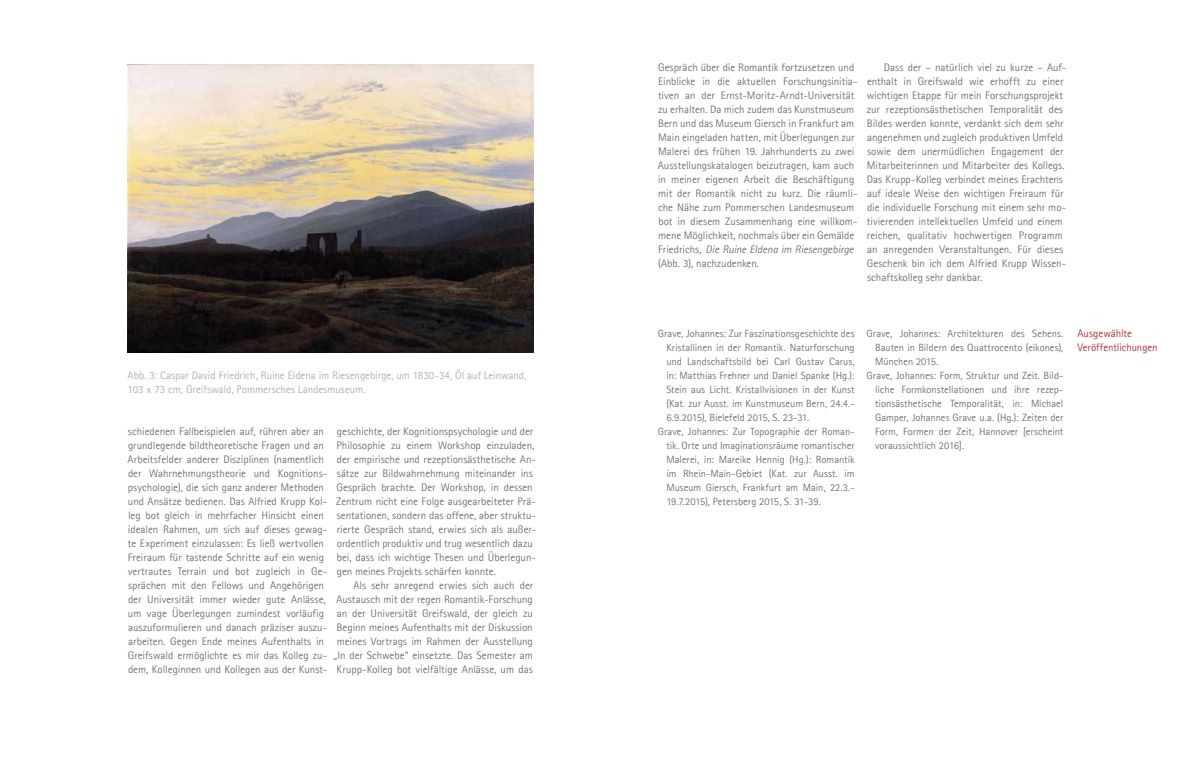
<style>
.page{position:relative;width:1191px;height:766px;background:#fff}
.page>*{position:absolute;margin:0;border:0;box-sizing:border-box;transform-origin:0 0}
.t1{font:11px/14px "Agfa Rotis Sans Serif";letter-spacing:-.005em;color:#767779}
.t2{font:11px/14px "Agfa Rotis Sans Serif";letter-spacing:-.005em;color:#b1b3b4}
.t3{font:11px/14px "Agfa Rotis Sans Serif";letter-spacing:-.005em;color:#bc3736}
.t4{font:10.5px "Agfa Rotis Sans Serif";letter-spacing:-.005em;color:#767779}
.s1{font-style:italic}
</style>
<div class="page">
<img style="left:128px;top:64px;width:405px;height:288px">
<p class="t2" style="left:128px;top:368px;width:400px">Abb. 3: Caspar David Friedrich, Ruine Eldena im Riesengebirge, um 1830-34, Öl auf Leinwand,<br>103 x 73 cm, Greifswald, Pommersches Landesmuseum.</p>
<p class="t1" style="left:128px;top:424px;width:201px">schiedenen Fallbeispielen auf, rühren aber an grundlegende bildtheoretische Fragen und an Arbeitsfelder anderer Disziplinen (namentlich der Wahrnehmungstheorie und Kognitions&shy;psychologie), die sich ganz anderer Methoden und Ansätze bedienen. Das Alfried Krupp Kol&shy;leg bot gleich in mehrfacher Hinsicht einen idealen Rahmen, um sich auf dieses gewag&shy;te Experiment einzulassen: Es ließ wertvollen Freiraum für tastende Schritte auf ein wenig vertrautes Terrain und bot zugleich in Ge&shy;sprächen mit den Fellows und Angehörigen der Universität immer wieder gute Anlässe, um vage Überlegungen zumindest vorläufig auszuformulieren und danach präziser auszu&shy;arbeiten. Gegen Ende meines Aufenthalts in Greifswald ermöglichte es mir das Kolleg zu&shy;dem, Kolleginnen und Kollegen aus der Kunst-</p>
<p class="t1" style="left:336px;top:424px;width:201px">geschichte, der Kognitionspsychologie und der Philosophie zu einem Workshop einzuladen, der empirische und rezeptionsästhetische An&shy;sätze zur Bildwahrnehmung miteinander ins Gespräch brachte. Der Workshop, in dessen Zentrum nicht eine Folge ausgearbeiteter Prä&shy;sentationen, sondern das offene, aber struktu&shy;rierte Gespräch stand, erwies sich als außer&shy;ordentlich produktiv und trug wesentlich dazu bei, dass ich wichtige Thesen und Überlegun&shy;gen meines Projekts schärfen konnte.</p>
<p class="t1" style="left:333px;top:578px;width:201px;text-align:right">Als sehr anregend erwies sich auch der Austausch mit der regen Romantik-Forschung an der Universität Greifswald, der gleich zu Beginn meines Aufenthalts mit der Diskussion meines Vortrags im Rahmen der Ausstellung „In der Schwebe“ einsetzte. Das Semester am Krupp-Kolleg bot vielfältige Anlässe, um das</p>
<p class="t1" style="left:658px;top:60px;width:201px">Gespräch über die Romantik fortzusetzen und Einblicke in die aktuellen Forschungsinitia&shy;tiven an der Ernst-Moritz-Arndt-Universität zu erhalten. Da mich zudem das Kunstmuseum Bern und das Museum Giersch in Frankfurt am Main eingeladen hatten, mit Überlegungen zur Malerei des frühen 19. Jahrhunderts zu zwei Ausstellungskatalogen beizutragen, kam auch in meiner eigenen Arbeit die Beschäftigung mit der Romantik nicht zu kurz. Die räumli&shy;che Nähe zum Pommerschen Landesmuseum bot in diesem Zusammenhang eine willkom&shy;mene Möglichkeit, nochmals über ein Gemälde Friedrichs, <span class="s1">Die Ruine Eldena im Riesengebirge </span>(Abb. 3), nachzudenken.</p>
<p class="t1" style="left:866px;top:60px;width:201px;text-indent:17px">Dass der – natürlich viel zu kurze – Auf&shy;enthalt in Greifswald wie erhofft zu einer wichtigen Etappe für mein Forschungsprojekt zur rezeptionsästhetischen Temporalität des Bildes werden konnte, verdankt sich dem sehr angenehmen und zugleich produktiven Umfeld sowie dem unermüdlichen Engagement der Mitarbeiterinnen und Mitarbeiter des Kollegs.<br>Das Krupp-Kolleg verbindet meines Erachtens auf ideale Weise den wichtigen Freiraum für die individuelle Forschung mit einem sehr mo&shy;tivierenden intellektuellen Umfeld und einem reichen, qualitativ hochwertigen Programm an anregenden Veranstaltungen. Für dieses Geschenk bin ich dem Alfried Krupp Wissen&shy;schaftskolleg sehr dankbar.</p>
<p class="t4" style="left:658px;top:327px;width:198px">Grave, Johannes: Zur Faszinationsgeschichte des</p>
<p class="t4" style="left:666px;top:341px;width:190px">Kristallinen in der Romantik. Naturforschung</p>
<p class="t4" style="left:666px;top:355px;width:190px">und Landschaftsbild bei Carl Gustav Carus,</p>
<p class="t4" style="left:666px;top:369px;width:190px">in: Matthias Frehner und Daniel Spanke (Hg.):</p>
<p class="t4" style="left:666px;top:383px;width:190px">Stein aus Licht. Kristallvisionen in der Kunst</p>
<p class="t4" style="left:666px;top:397px;width:190px">(Kat. zur Ausst. im Kunstmuseum Bern, 24.4.-</p>
<p class="t4" style="left:666px;top:411px;width:144px">6.9.2015), Bielefeld 2015, S. 23-31.</p>
<p class="t4" style="left:658px;top:425px;width:198px">Grave, Johannes: Zur Topographie der Roman-</p>
<p class="t4" style="left:666px;top:439px;width:190px">tik. Orte und Imaginationsräume romantischer</p>
<p class="t4" style="left:666px;top:453px;width:190px">Malerei, in: Mareike Hennig (Hg.): Romantik</p>
<p class="t4" style="left:666px;top:467px;width:190px">im Rhein-Main-Gebiet (Kat. zur Ausst. im</p>
<p class="t4" style="left:666px;top:481px;width:190px">Museum Giersch, Frankfurt am Main, 22.3.-</p>
<p class="t4" style="left:666px;top:495px;width:156px">19.7.2015), Petersberg 2015, S. 31-39.</p>
<p class="t4" style="left:866px;top:327px;width:198px">Grave, Johannes: Architekturen des Sehens.</p>
<p class="t4" style="left:875px;top:341px;width:190px">Bauten in Bildern des Quattrocento (eikones),</p>
<p class="t4" style="left:875px;top:355px;width:65px">München 2015.</p>
<p class="t4" style="left:866px;top:369px;width:197px">Grave, Johannes: Form, Struktur und Zeit. Bild-</p>
<p class="t4" style="left:875px;top:383px;width:190px">liche Formkonstellationen und ihre rezep-</p>
<p class="t4" style="left:875px;top:397px;width:190px">tionsästhetische Temporalität, in: Michael</p>
<p class="t4" style="left:875px;top:411px;width:190px">Gamper, Johannes Grave u.a. (Hg.): Zeiten der</p>
<p class="t4" style="left:875px;top:425px;width:190px">Form, Formen der Zeit, Hannover [erscheint</p>
<p class="t4" style="left:875px;top:439px;width:91px">voraussichtlich 2016].</p>
<p class="t3" style="left:1077px;top:326px;width:81px">Ausgewählte<br>Veröffentlichungen</p>
</div>
